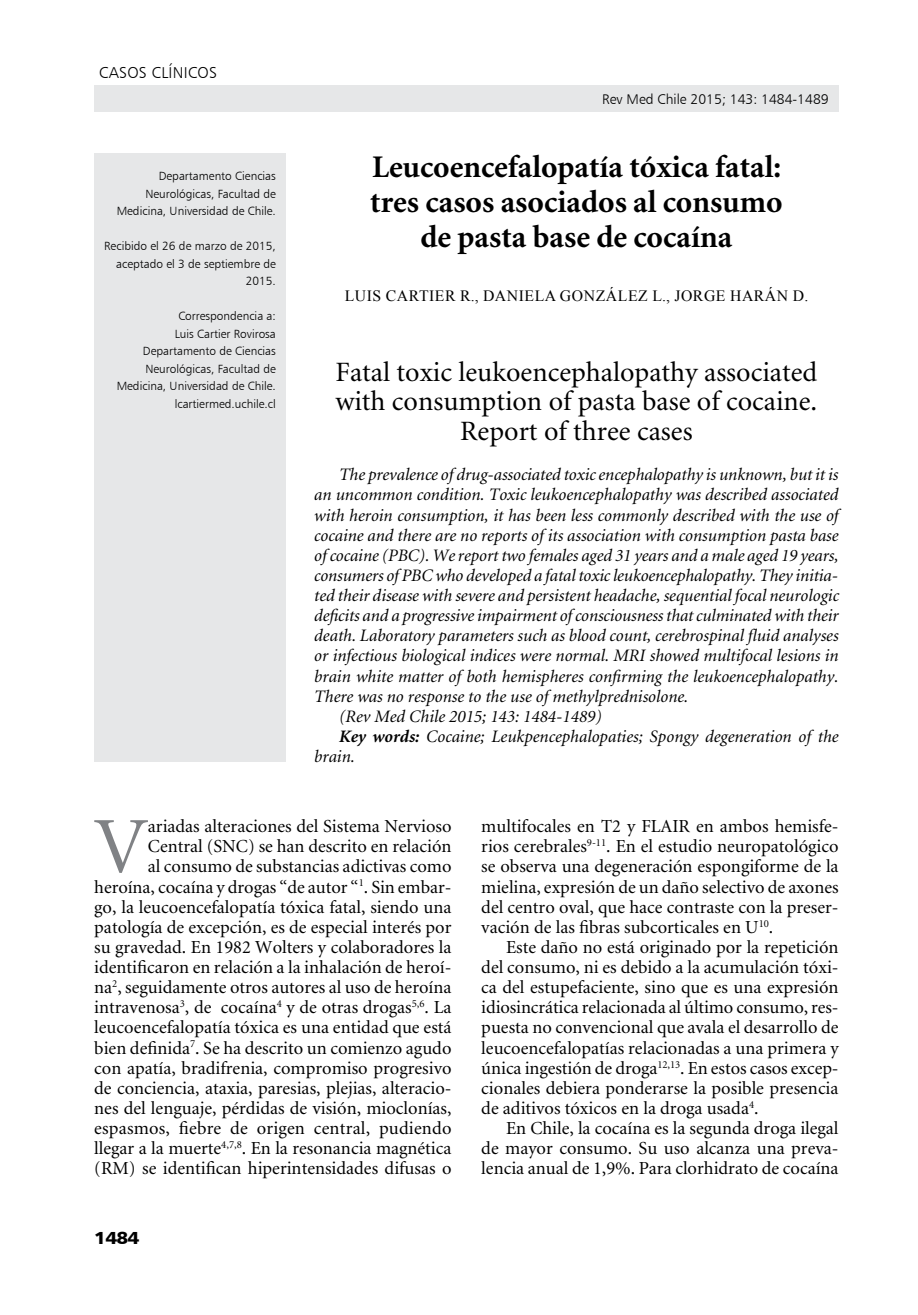
<style>
.page{position:relative;width:918px;height:1315px;background:#fff}
.page>*{position:absolute;margin:0;border:0;box-sizing:border-box;transform-origin:0 0}
.t1{font:80.33px "Minion";color:#808285}
.t2{font:700 31.5px/35px "Minion";color:#000;text-align:center}
.t3{font:28px/29.8px "Minion";color:#000;text-align:center}
.t4{font:18.38px/20.1px "Minion";color:#000;text-align:justify}
.t5{font:italic 17.5px "Minion";color:#000}
.t6{font:17.5px "Humanist 777 BT Black B";color:#000;scale:1.1 1}
.t7{font:15.75px "Times New Roman";letter-spacing:.035em;color:#000}
.t8{font:15.75px "Humanist 777 BT Light B";color:#000}
.t9{font:14px "Humanist 777 BT Light B";color:#000}
.t10{font:11.9px/17.5px "Humanist 777 BT Light B";color:#000;text-align:right}
.s1{font-weight:700}
</style>
<div class="page">
<div style="left:94px;top:85px;width:744px;height:26px;background:#e6e7e8"></div>
<div style="left:94px;top:154px;width:192px;height:608px;background:#e6e7e8"></div>
<p class="t8" style="left:99px;top:63px;width:10px">casoscl</p>
<p class="t8" style="left:168px;top:63px;width:14px">ínicos</p>
<p class="t10" style="left:117px;top:167px;width:161px">Departamento Ciencias<br>Neurológicas, Facultad de<br>Medicina, Universidad de Chile.</p>
<p class="t10" style="left:104px;top:237px;width:173px">Recibido el 26 de marzo de 2015, aceptado el 3 de septiembre de<br>2015.</p>
<p class="t10" style="left:117px;top:307px;width:161px">Correspondencia a:<br>Luis Cartier Rovirosa<br>Departamento de Ciencias<br>Neurológicas, Facultad de<br>Medicina, Universidad de Chile. lcartiermed.uchile.cl</p>
<p class="t9" style="left:602px;top:90px;width:228px">Rev Med Chile 2015; 143: 1484-1489</p>
<h2 class="t2" style="left:370px;top:151px;width:414px">Leucoencefalopatía tóxica fatal: tres casos asociados al consumo de pasta base de cocaína</h2>
<p class="t7" style="left:345px;top:285px;width:465px">LUIS CARTIER R., DANIELA GONZÁLEZ L., JORGE HARÁN D.</p>
<h3 class="t3" style="left:335px;top:358px;width:483px">Fatal toxic leukoencephalopathy associated with consumption of pasta base of cocaine.<br>Report of three cases</h3>
<p class="t5" style="left:339px;top:466px;width:501px">The prevalence of drug-associated toxic encephalopathy is unknown, but it is</p>
<p class="t5" style="left:314px;top:486px;width:526px">an uncommon condition. Toxic leukoencephalopathy was described associated</p>
<p class="t5" style="left:314px;top:506px;width:526px">with heroin consumption, it has been less commonly described with the use of</p>
<p class="t5" style="left:314px;top:526px;width:526px">cocaine and there are no reports of its association with consumption pasta base</p>
<p class="t5" style="left:314px;top:546px;width:526px">of cocaine (PBC). We report two females aged 31 years and a male aged 19 years,</p>
<p class="t5" style="left:314px;top:567px;width:525px">consumers of PBC who developed a fatal toxic leukoencephalopathy. They initia-</p>
<p class="t5" style="left:314px;top:587px;width:526px">ted their disease with severe and persistent headache, sequential focal neurologic</p>
<p class="t5" style="left:314px;top:607px;width:526px">deficits and a progressive impairment of consciousness that culminated with their</p>
<p class="t5" style="left:314px;top:627px;width:526px">death. Laboratory parameters such as blood count, cerebrospinal fluid analyses</p>
<p class="t5" style="left:314px;top:647px;width:526px">or infectious biological indices were normal. MRI showed multifocal lesions in</p>
<p class="t5" style="left:314px;top:667px;width:526px">brain white matter of both hemispheres confirming the leukoencephalopathy.</p>
<p class="t5" style="left:314px;top:687px;width:376px">There was no response to the use of methylprednisolone.</p>
<p class="t5" style="left:339px;top:707px;width:264px">(Rev Med Chile 2015; 143: 1484-1489)</p>
<p class="t5" style="left:339px;top:728px;width:501px"><span class="s1">Key words:</span> Cocaine; Leukpencephalopaties; Spongy degeneration of the</p>
<p class="t5" style="left:314px;top:748px;width:42px">brain.</p>
<p class="t4" style="left:94px;top:817px;width:359px;text-align:right">ariadas alteraciones del Sistema Nervioso Central (SNC) se han descrito en relación<br>al consumo de substancias adictivas como heroína, cocaína y drogas “de autor “<sup>1</sup>. Sin embar&shy;go, la leucoencefalopatía tóxica fatal, siendo una patología de excepción, es de especial interés por su gravedad. En 1982 Wolters y colaboradores la identificaron en relación a la inhalación de heroí&shy;na<sup>2</sup>, seguidamente otros autores al uso de heroína intravenosa<sup>3</sup>, de cocaína<sup>4</sup> y de otras drogas<sup>5,6</sup>. La leucoencefalopatía tóxica es una entidad que está bien definida<sup>7</sup>. Se ha descrito un comienzo agudo con apatía, bradifrenia, compromiso progresivo de conciencia, ataxia, paresias, plejias, alteracio&shy;nes del lenguaje, pérdidas de visión, mioclonías, espasmos, fiebre de origen central, pudiendo llegar a la muerte<sup>4,7,8</sup>. En la resonancia magnética (RM) se identifican hiperintensidades difusas o</p>
<p class="t4" style="left:481px;top:817px;width:359px">multifocales en T2 y FLAIR en ambos hemisfe&shy;rios cerebrales<sup>9-11</sup>. En el estudio neuropatológico se observa una degeneración espongiforme de la mielina, expresión de un daño selectivo de axones del centro oval, que hace contraste con la preser&shy;vación de las fibras subcorticales en U<sup>10</sup>.</p>
<h1 class="t1" style="left:94px;top:807px;width:55px">V</h1>
<p class="t4" style="left:481px;top:937px;width:359px;text-indent:25px">Este daño no está originado por la repetición del consumo, ni es debido a la acumulación tóxi&shy;ca del estupefaciente, sino que es una expresión idiosincrática relacionada al último consumo, res&shy;puesta no convencional que avala el desarrollo de leucoencefalopatías relacionadas a una primera y única ingestión de droga<sup>12,13</sup>. En estos casos excep&shy;cionales debiera ponderarse la posible presencia de aditivos tóxicos en la droga usada<sup>4</sup>.</p>
<p class="t4" style="left:481px;top:1119px;width:359px;text-indent:25px">En Chile, la cocaína es la segunda droga ilegal de mayor consumo. Su uso alcanza una preva&shy;lencia anual de 1,9%. Para clorhidrato de cocaína</p>
<p class="t6" style="left:94px;top:1226px;width:43px">1484</p>
</div>
